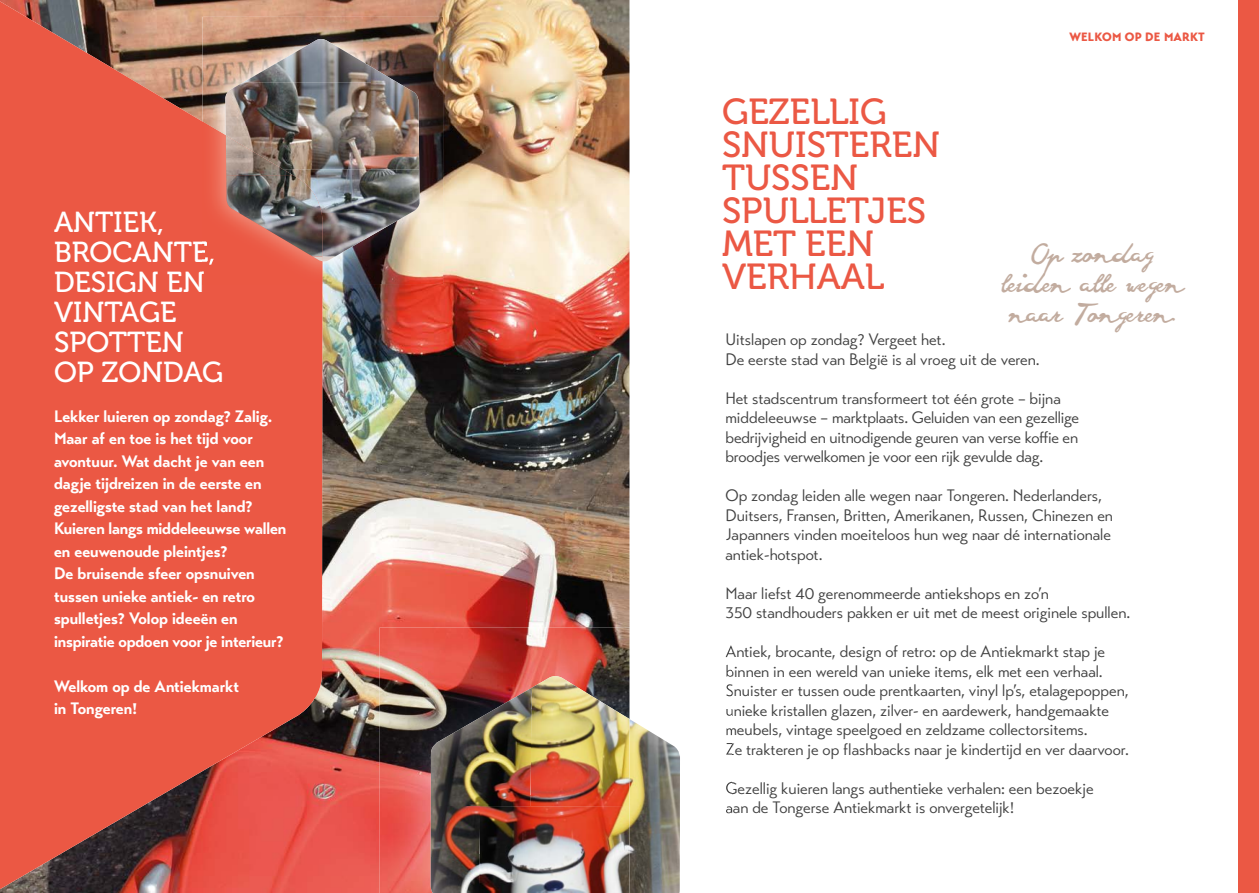
<style>
.page{position:relative;width:1259px;height:893px;background:#fff}
.page>*{position:absolute;margin:0;border:0;box-sizing:border-box;transform-origin:0 0}
.t1{font:36.15px/33px "Museo 500";color:#eb5844}
.t2{font:28.8px/30px "Museo 500";color:#fff}
.t3{font:22.8px/29.7px "goodvibesregular";color:#c2ac9f;text-align:center}
.t4{font:16.5px/19.5px "Transat Standard";color:#424242}
.t5{font:700 16.5px/22.5px "Transat";color:#fff}
.t6{font:900 12px "Transat";letter-spacing:.02em;color:#eb5844}
</style>
<div class="page">
<img style="left:322px;top:0;width:307px;height:893px">
<svg style="left:0;top:0;width:322px;height:893px;background:#de5745"></svg>
<div style="left:1238px;top:0;width:21px;height:893px;background:#eb5844"></div>
<img style="left:202px;top:17px;width:241px;height:267px">
<img style="left:202px;top:122px;width:120px;height:162px">
<img style="left:202px;top:241px;width:13px;height:24px">
<svg style="left:202px;top:271px;width:2px;height:13px"></svg>
<svg style="left:312px;top:256px;width:23px;height:5px"></svg>
<img style="left:243px;top:39px;width:128px;height:44px">
<img style="left:371px;top:67px;width:48px;height:102px">
<img style="left:229px;top:82px;width:14px;height:9px">
<img style="left:226px;top:126px;width:145px;height:43px">
<img style="left:294px;top:169px;width:125px;height:44px">
<img style="left:322px;top:213px;width:89px;height:43px">
<img style="left:226px;top:135px;width:68px;height:41px">
<img style="left:226px;top:176px;width:96px;height:40px">
<img style="left:244px;top:216px;width:78px;height:40px">
<img style="left:380px;top:627px;width:348px;height:266px">
<img style="left:725px;top:645px;width:6px;height:16px">
<img style="left:726px;top:665px;width:5px;height:14px">
<img style="left:726px;top:684px;width:5px;height:16px">
<img style="left:726px;top:704px;width:5px;height:16px">
<img style="left:726px;top:723px;width:5px;height:16px">
<img style="left:726px;top:743px;width:5px;height:16px">
<img style="left:726px;top:782px;width:5px;height:16px">
<img style="left:726px;top:801px;width:5px;height:16px">
<img style="left:629px;top:719px;width:51px;height:174px">
<img style="left:530px;top:676px;width:99px;height:130px">
<img style="left:431px;top:806px;width:198px;height:87px">
<img style="left:431px;top:688px;width:101px;height:118px">
<h2 class="t2" style="left:54px;top:207px;width:171px">ANTIEK,<br>BROCANTE,<br>DESIGN EN<br>VINTAGE<br>SPOTTEN<br>OP ZONDAG</h2>
<p class="t5" style="left:54px;top:405px;width:234px">Lekker luieren op zondag? Zalig.<br>Maar af en toe is het tijd voor avontuur. Wat dacht je van een dagje tijdreizen in de eerste en gezelligste stad van het land?<br>Kuieren langs middeleeuwse wallen en eeuwenoude pleintjes?<br>De bruisende sfeer opsnuiven tussen unieke antiek- en retro spulletjes? Volop ideeën en inspiratie opdoen voor je interieur?</p>
<p class="t5" style="left:54px;top:675px;width:187px">Welkom op de Antiekmarkt in Tongeren!</p>
<p class="t6" style="left:1069px;top:30px;width:137px">WELKOM OP DE MARKT</p>
<h1 class="t1" style="left:722px;top:96px;width:219px">GEZELLIG<br>SNUISTEREN<br>TUSSEN<br>SPULLETJES<br>MET EEN<br>VERHAAL</h1>
<h3 class="t3" style="left:1001px;top:240px;width:183px">Op zondag leiden alle wegen naar Tongeren.</h3>
<p class="t4" style="left:725px;top:330px;width:316px">Uitslapen op zondag? Vergeet het.<br>De eerste stad van België is al vroeg uit de veren.</p>
<p class="t4" style="left:725px;top:388px;width:355px">Het stadscentrum transformeert tot één grote – bijna middeleeuwse – marktplaats. Geluiden van een gezellige bedrijvigheid en uitnodigende geuren van verse koffie en broodjes verwelkomen je voor een rijk gevulde dag.</p>
<p class="t4" style="left:725px;top:486px;width:389px">Op zondag leiden alle wegen naar Tongeren. Nederlanders, Duitsers, Fransen, Britten, Amerikanen, Russen, Chinezen en Japanners vinden moeiteloos hun weg naar dé internationale antiek-hotspot.</p>
<p class="t4" style="left:725px;top:583px;width:406px">Maar liefst 40 gerenommeerde antiekshops en zo’n<br>350 standhouders pakken er uit met de meest originele spullen.</p>
<p class="t4" style="left:725px;top:642px;width:405px">Antiek, brocante, design of retro: op de Antiekmarkt stap je binnen in een wereld van unieke items, elk met een verhaal.<br>Snuister er tussen oude prentkaarten, vinyl lp’s, etalagepoppen, unieke kristallen glazen, zilver- en aardewerk, handgemaakte meubels, vintage speelgoed en zeldzame collectorsitems.<br>Ze trakteren je op flashbacks naar je kindertijd en ver daarvoor.</p>
<p class="t4" style="left:725px;top:778px;width:370px">Gezellig kuieren langs authentieke verhalen: een bezoekje aan de Tongerse Antiekmarkt is onvergetelijk!</p>
</div>
